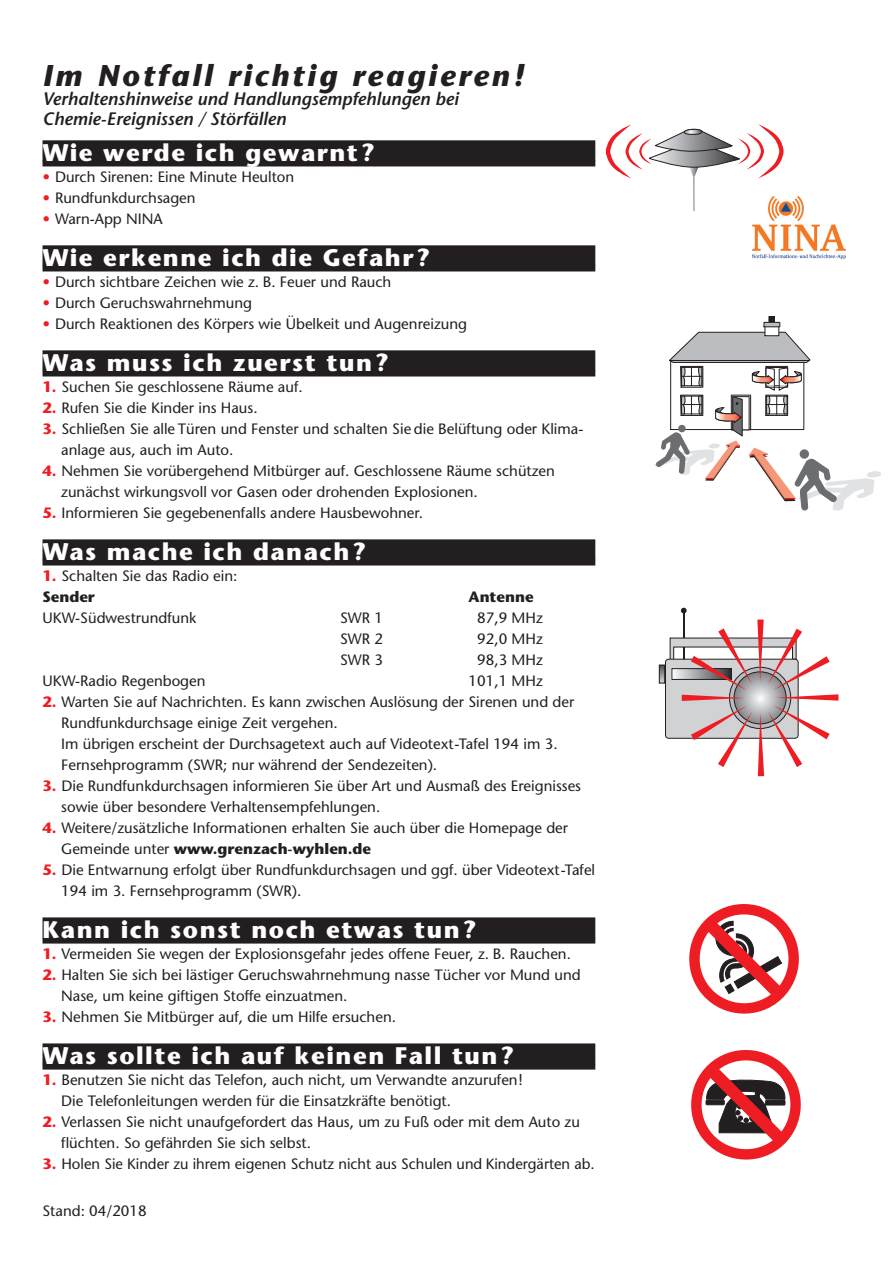
<style>
.page{position:relative;width:893px;height:1263px;background:#fff}
.page>*{position:absolute;margin:0;border:0;box-sizing:border-box;transform-origin:0 0}
.t1{font:italic 700 30px "Stone Sans";letter-spacing:.095em;color:#231f20}
.t2{font:700 24px "Stone Sans";letter-spacing:.065em;color:#fff}
.t3{font:italic 600 18px/19.5px "Stone Sans";color:#231f20}
.t4{font:15px/21px "Stone Sans";color:#231f20}
.t5{font:700 15px "Stone Sans";color:#231f20}
.s1{font-weight:700;color:#ee1d23}
.s2{font-weight:700}
</style>
<div class="page">
<div style="left:43px;top:140px;width:552px;height:21px;background:#231f20"></div>
<div style="left:43px;top:160px;width:552px;height:6px;background:#231f20"></div>
<div style="left:43px;top:245px;width:552px;height:21px;background:#231f20"></div>
<div style="left:43px;top:265px;width:552px;height:6px;background:#231f20"></div>
<div style="left:43px;top:350px;width:552px;height:21px;background:#231f20"></div>
<div style="left:43px;top:370px;width:552px;height:6px;background:#231f20"></div>
<div style="left:43px;top:539px;width:552px;height:21px;background:#231f20"></div>
<div style="left:43px;top:559px;width:552px;height:6px;background:#231f20"></div>
<div style="left:43px;top:917px;width:552px;height:21px;background:#231f20"></div>
<div style="left:43px;top:937px;width:552px;height:6px;background:#231f20"></div>
<div style="left:43px;top:1043px;width:552px;height:21px;background:#231f20"></div>
<div style="left:43px;top:1063px;width:552px;height:6px;background:#231f20"></div>
<div style="left:769px;top:316px;width:5px;height:8px;background:#231f20"></div>
<div style="left:769px;top:316px;width:6px;height:9px;border:1px solid #231f20"></div>
<div style="left:764px;top:322px;width:16px;height:5px;background:#bcbdc0"></div>
<div style="left:764px;top:322px;width:16px;height:5px;border:1px solid #231f20"></div>
<svg style="left:654px;top:332px;width:227px;height:178px"></svg>
<svg style="left:606px;top:124px;width:178px;height:87px"></svg>
<hr style="left:683px;top:611px;width:1px;height:49px;background:#231f20">
<svg style="left:661px;top:667px;width:2px;height:14px"></svg>
<div style="left:659px;top:665px;width:6px;height:18px;border:1px solid #231f20"></div>
<svg style="left:681px;top:608px;width:6px;height:5px"></svg>
<svg style="left:669px;top:620px;width:169px;height:156px"></svg>
<svg style="left:689px;top:904px;width:110px;height:110px"></svg>
<svg style="left:691px;top:1050px;width:110px;height:109px"></svg>
<img style="left:752px;top:197px;width:93px;height:62px">
<h1 class="t1" style="left:43px;top:64px;width:482px">Im Notfall richtig reagieren!</h1>
<p class="t3" style="left:43px;top:91px;width:417px">Verhaltenshinweise und Handlungsempfehlungen bei<br>Chemie-Ereignissen / Störfällen</p>
<h2 class="t2" style="left:43px;top:144px;width:334px">Wie werde ich gewarnt?</h2>
<p class="t4" style="left:43px;top:168px;width:253px"><span class="s1">•</span> Durch Sirenen: Eine Minute Heulton</p>
<p class="t4" style="left:43px;top:189px;width:155px"><span class="s1">•</span> Rundfunkdurchsagen</p>
<p class="t4" style="left:43px;top:210px;width:122px"><span class="s1">•</span> Warn-App NINA</p>
<h2 class="t2" style="left:43px;top:249px;width:389px">Wie erkenne ich die Gefahr?</h2>
<p class="t4" style="left:43px;top:273px;width:350px"><span class="s1">•</span> Durch sichtbare Zeichen wie z. B. Feuer und Rauch</p>
<p class="t4" style="left:43px;top:294px;width:211px"><span class="s1">•</span> Durch Geruchswahrnehmung</p>
<p class="t4" style="left:43px;top:315px;width:426px"><span class="s1">•</span> Durch Reaktionen des Körpers wie Übelkeit und Augenreizung</p>
<h2 class="t2" style="left:43px;top:354px;width:348px">Was muss ich zuerst tun?</h2>
<p class="t4" style="left:43px;top:378px;width:262px"><span class="s1">1.</span> Suchen Sie geschlossene Räume auf.</p>
<p class="t4" style="left:43px;top:399px;width:217px"><span class="s1">2.</span> Rufen Sie die Kinder ins Haus.</p>
<p class="t4" style="left:61px;top:420px;width:524px;text-indent:-19px"><span class="s1">3.</span> Schließen Sie alle Türen und Fenster und schalten Sie die Belüftung oder Klima&shy;anlage aus, auch im Auto.</p>
<p class="t4" style="left:61px;top:462px;width:495px;text-indent:-19px"><span class="s1">4.</span> Nehmen Sie vorübergehend Mitbürger auf. Geschlossene Räume schützen zunächst wirkungsvoll vor Gasen oder drohenden Explosionen.</p>
<p class="t4" style="left:43px;top:504px;width:382px"><span class="s1">5.</span> Informieren Sie gegebenenfalls andere Hausbewohner.</p>
<h2 class="t2" style="left:43px;top:543px;width:325px">Was mache ich danach?</h2>
<p class="t4" style="left:43px;top:567px;width:196px"><span class="s1">1.</span> Schalten Sie das Radio ein:<br><span class="s2">Sender</span></p>
<p class="t5" style="left:469px;top:591px;width:67px">Antenne</p>
<p class="t4" style="left:43px;top:609px;width:155px">UKW-Südwestrundfunk</p>
<p class="t4" style="left:340px;top:609px;width:44px">SWR 1</p>
<p class="t4" style="left:477px;top:609px;width:67px">87,9 MHz</p>
<p class="t4" style="left:340px;top:630px;width:44px">SWR 2</p>
<p class="t4" style="left:477px;top:630px;width:67px">92,0 MHz</p>
<p class="t4" style="left:340px;top:651px;width:44px">SWR 3</p>
<p class="t4" style="left:477px;top:651px;width:67px">98,3 MHz</p>
<p class="t4" style="left:43px;top:672px;width:165px">UKW-Radio Regenbogen</p>
<p class="t4" style="left:469px;top:672px;width:76px">101,1 MHz</p>
<p class="t4" style="left:61px;top:693px;width:515px;text-indent:-19px"><span class="s1">2.</span> Warten Sie auf Nachrichten. Es kann zwischen Auslösung der Sirenen und der Rundfunkdurchsage einige Zeit vergehen.<br>Im übrigen erscheint der Durchsagetext auch auf Videotext-Tafel 194 im 3.<br>Fernsehprogramm (SWR; nur während der Sendezeiten).</p>
<p class="t4" style="left:61px;top:777px;width:521px;text-indent:-19px"><span class="s1">3.</span> Die Rundfunkdurchsagen informieren Sie über Art und Ausmaß des Ereignisses sowie über besondere Verhaltensempfehlungen.</p>
<p class="t4" style="left:61px;top:819px;width:508px;text-indent:-19px"><span class="s1">4.</span> Weitere/zusätzliche Informationen erhalten Sie auch über die Homepage der<br>Gemeinde unter <span class="s2">www.grenzach-wyhlen.de</span></p>
<p class="t4" style="left:61px;top:861px;width:535px;text-indent:-19px"><span class="s1">5.</span> Die Entwarnung erfolgt über Rundfunkdurchsagen und ggf. über Videotext-Tafel<br>194 im 3. Fernsehprogramm (SWR).</p>
<h2 class="t2" style="left:43px;top:921px;width:436px">Kann ich sonst noch etwas tun?</h2>
<p class="t4" style="left:43px;top:945px;width:530px"><span class="s1">1.</span> Vermeiden Sie wegen der Explosionsgefahr jedes offene Feuer, z. B. Rauchen.</p>
<p class="t4" style="left:61px;top:966px;width:521px;text-indent:-19px"><span class="s1">2.</span> Halten Sie sich bei lästiger Geruchswahrnehmung nasse Tücher vor Mund und<br>Nase, um keine giftigen Stoffe einzuatmen.</p>
<p class="t4" style="left:43px;top:1008px;width:355px"><span class="s1">3.</span> Nehmen Sie Mitbürger auf, die um Hilfe ersuchen.</p>
<h2 class="t2" style="left:43px;top:1047px;width:473px">Was sollte ich auf keinen Fall tun?</h2>
<p class="t4" style="left:61px;top:1071px;width:463px;text-indent:-19px"><span class="s1">1.</span> Benutzen Sie nicht das Telefon, auch nicht, um Verwandte anzurufen!<br>Die Telefonleitungen werden für die Einsatzkräfte benötigt.</p>
<p class="t4" style="left:61px;top:1113px;width:520px;text-indent:-19px"><span class="s1">2.</span> Verlassen Sie nicht unaufgefordert das Haus, um zu Fuß oder mit dem Auto zu flüchten. So gefährden Sie sich selbst.</p>
<p class="t4" style="left:43px;top:1155px;width:554px"><span class="s1">3.</span> Holen Sie Kinder zu ihrem eigenen Schutz nicht aus Schulen und Kindergärten ab.</p>
<p class="t4" style="left:43px;top:1202px;width:106px">Stand: 04/2018</p>
</div>
